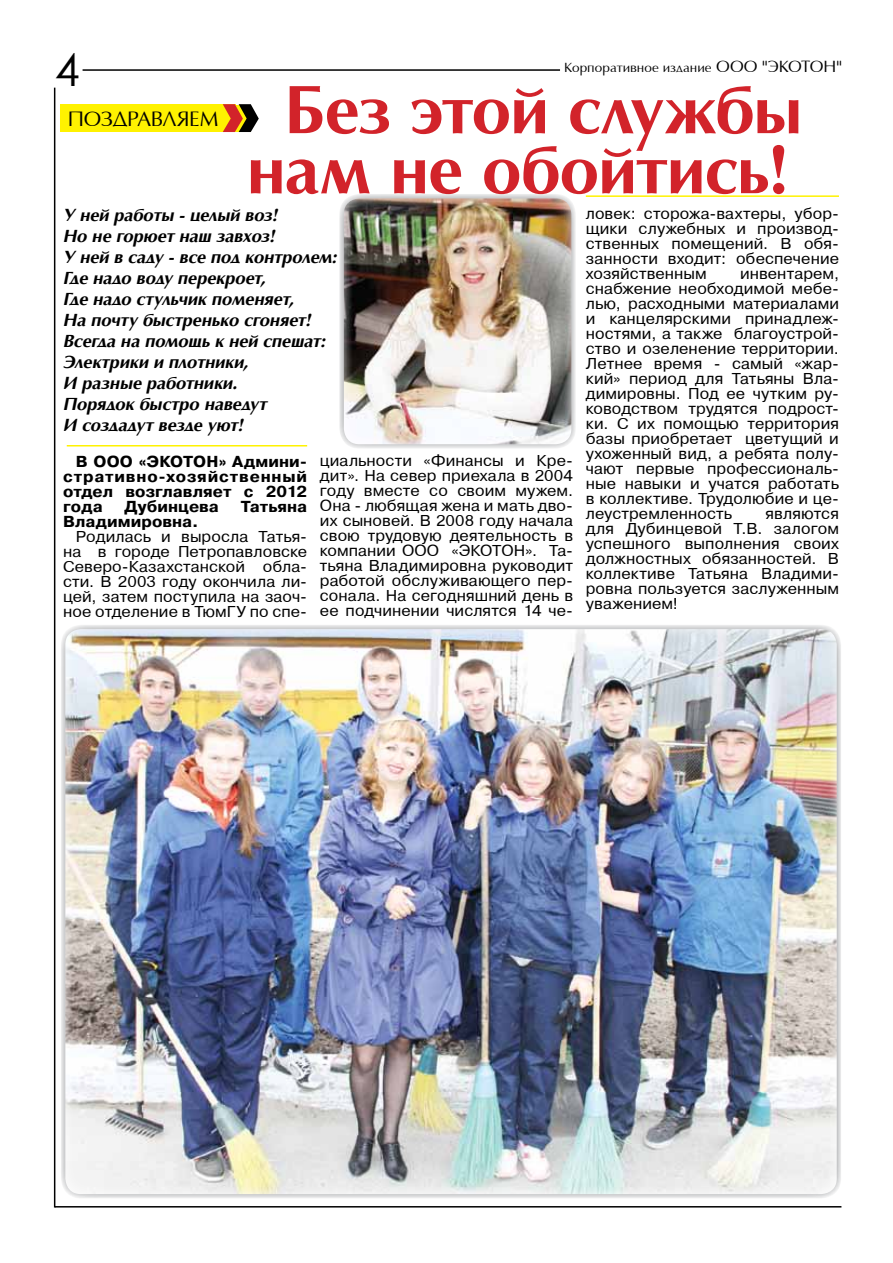
<style>
.page{position:relative;width:893px;height:1263px;background:#fff}
.page>*{position:absolute;margin:0;border:0;box-sizing:border-box;transform-origin:0 0}
.t1{font:700 69px/60px "AG Opus";letter-spacing:-.01em;color:#d2232a;text-align:center}
.t2{font:45px "Century Gothic";color:#000}
.t3{font:21px "AG Opus";letter-spacing:-.015em;color:#000}
.t4{font:italic 700 18px/21px "AG Opus";color:#000}
.t5{font:15px/15px "Pragmatica";letter-spacing:.005em;color:#000;text-align:justify}
.t6{font:700 15px/15px "Pragmatica";letter-spacing:.01em;color:#000;text-align:justify}
.t7{font:13.5px "AG Opus";letter-spacing:.005em;color:#000}
.s1{font-size:16.5px}
</style>
<div class="page">
<hr style="left:83px;top:69px;width:477px;height:2px;background:#000">
<hr style="left:54px;top:88px;width:1px;height:1119px;background:#000">
<hr style="left:55px;top:1206px;width:786px;height:1px;background:#000">
<div style="left:60px;top:104px;width:176px;height:28px;background:#fff200"></div>
<svg style="left:223px;top:104px;width:36px;height:28px"></svg>
<img style="left:66px;top:630px;width:770px;height:563px">
<div style="left:61px;top:625px;width:780px;height:573px;border:4px solid #939598;border-radius:18px"></div>
<img style="left:344px;top:199px;width:227px;height:245px">
<div style="left:339px;top:194px;width:237px;height:255px;border:4px solid #939598;border-radius:18px"></div>
<hr style="left:586px;top:195px;width:253px;height:2px;background:#fff200">
<hr style="left:67px;top:445px;width:240px;height:1px;background:#fff200">
<h2 class="t2" style="left:55px;top:38px;width:26px">4</h2>
<h3 class="t3" style="left:68px;top:108px;width:152px">ПОЗДРАВЛЯЕМ</h3>
<p class="t7" style="left:564px;top:61px;width:279px">Корпоративное издание <span class="s1">ООО "ЭКОТОН"</span></p>
<h1 class="t1" style="left:247px;top:82px;width:557px">Без этой службы нам не обойтись!</h1>
<p class="t4" style="left:63px;top:205px;width:276px">У ней работы - целый воз!<br>Но не горюет наш завхоз!<br>У ней в саду - все под контролем:<br>Где надо воду перекроет,<br>Где надо стульчик поменяет,<br>На почту быстренько сгоняет!<br>Всегда на помощь к ней спешат:<br>Электрики и плотники,<br>И разные работники.<br>Порядок быстро наведут<br>И создадут везде уют!</p>
<p class="t5" style="left:586px;top:206px;width:255px">ловек: сторожа-вахтеры, убор&shy;щики служебных и производ&shy;ственных помещений. В обя&shy;занности входит: обеспечение хозяйственным</p>
<p class="t5" style="left:586px;top:266px;width:255px;text-indent:154px">инвентарем, снабжение необходимой мебе&shy;лью, расходными материалами и канцелярскими принадлеж&shy;ностями, а также благоустрой&shy;ство и озеленение территории.<br>Летнее время - самый «жар&shy;кий» период для Татьяны Вла&shy;димировны. Под ее чутким ру&shy;ководством трудятся подрост&shy;ки. С их помощью территория базы приобретает цветущий и ухоженный вид, а ребята полу&shy;чают первые профессиональ&shy;ные навыки и учатся работать в коллективе. Трудолюбие и це&shy;леустремленность</p>
<p class="t5" style="left:320px;top:453px;width:255px">циальности «Финансы и Кре&shy;дит». На север приехала в 2004 году вместе со своим мужем.<br>Она - любящая жена и мать дво&shy;их сыновей. В 2008 году начала свою трудовую деятельность в компании ООО «ЭКОТОН». Та&shy;тьяна Владимировна руководит работой обслуживающего пер&shy;сонала. На сегодняшний день в ее подчинении числятся 14 че-</p>
<p class="t6" style="left:63px;top:454px;width:246px;text-indent:13px">В ООО «ЭКОТОН» Админи&shy;стративно-хозяйственный отдел возглавляет с 2012 года</p>
<p class="t6" style="left:124px;top:499px;width:96px">Дубинцева</p>
<p class="t6" style="left:241px;top:499px;width:68px">Татьяна</p>
<p class="t6" style="left:63px;top:514px;width:137px">Владимировна.</p>
<p class="t5" style="left:63px;top:529px;width:246px;text-indent:13px">Родилась и выросла Татья&shy;на в городе Петропавловске Северо-Казахстанской обла&shy;сти. В 2003 году окончила ли&shy;цей, затем поступила на заоч&shy;ное отделение в ТюмГУ по спе-</p>
<p class="t5" style="left:586px;top:506px;width:255px;text-indent:180px">являются для Дубинцевой Т.В. залогом успешного выполнения своих должностных обязанностей. В коллективе Татьяна Владими&shy;ровна пользуется заслуженным уважением!</p>
</div>
